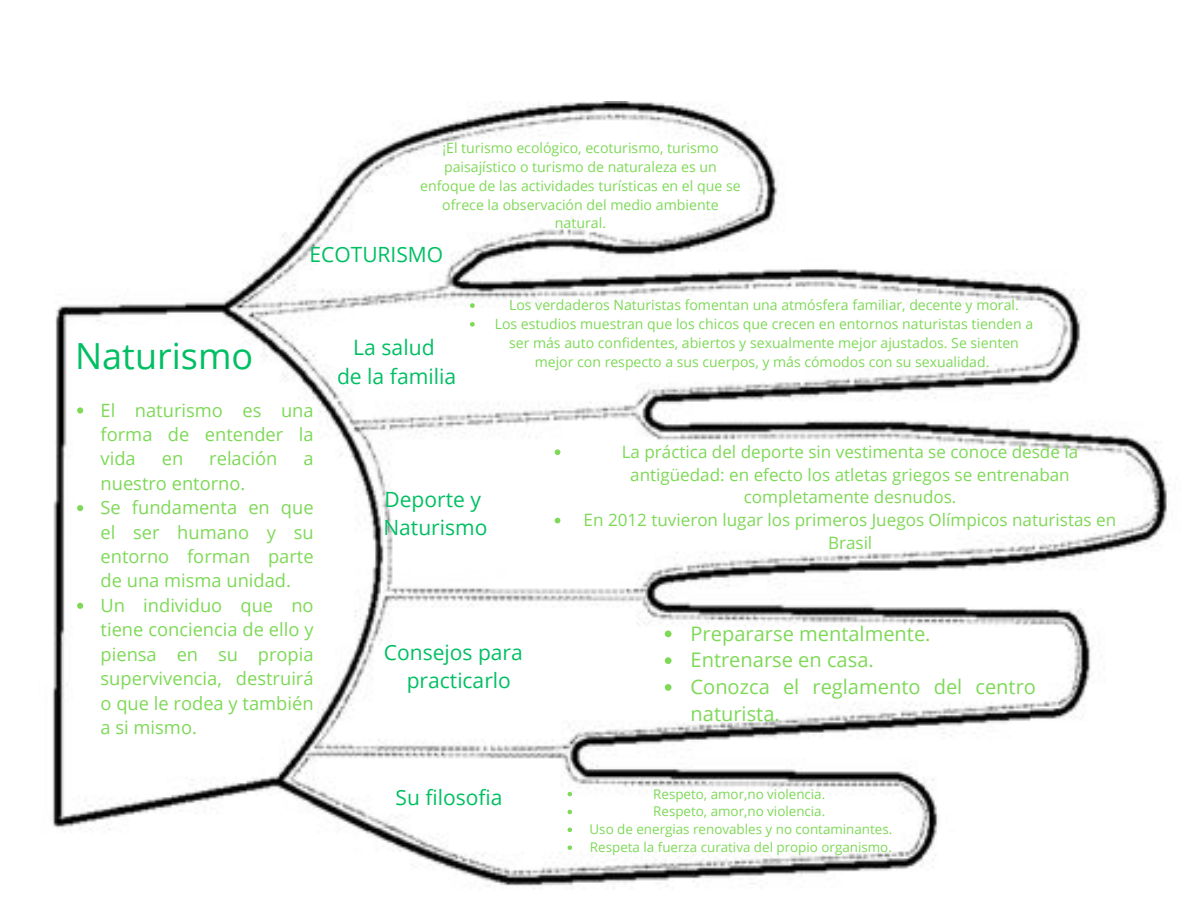
<style>
.page{position:relative;width:1188px;height:918px;background:#fff}
.page>*{position:absolute;margin:0;border:0;box-sizing:border-box;transform-origin:0 0}
.t1{font:36px "Open Sans";color:#00bf63}
.t2{font:21.3px "Open Sans";color:#00bf63}
.t3{font:21px/27.9px "Open Sans";color:#00bf63;text-align:center}
.t4{font:20.1px/26.7px "Open Sans";color:#7ed957}
.t5{font:18.3px/24.3px "Open Sans";color:#7ed957;text-align:justify}
.t6{font:17.1px/22.8px "Open Sans";color:#7ed957;text-align:center}
.t7{font:14.1px/18.9px "Open Sans";color:#7ed957;text-align:center}
.t8{font:13.5px "Open Sans";color:#7ed957}
</style>
<div class="page">
<img style="left:52px;top:101px;width:1116px;height:788px">
<svg style="left:77px;top:407px;width:6px;height:7px"></svg>
<svg style="left:77px;top:505px;width:6px;height:6px"></svg>
<svg style="left:77px;top:603px;width:6px;height:6px"></svg>
<svg style="left:470px;top:303px;width:5px;height:5px"></svg>
<svg style="left:470px;top:322px;width:5px;height:5px"></svg>
<svg style="left:555px;top:449px;width:5px;height:6px"></svg>
<svg style="left:555px;top:518px;width:5px;height:5px"></svg>
<svg style="left:665px;top:631px;width:7px;height:6px"></svg>
<svg style="left:665px;top:657px;width:7px;height:7px"></svg>
<svg style="left:665px;top:684px;width:7px;height:7px"></svg>
<svg style="left:568px;top:792px;width:4px;height:4px"></svg>
<svg style="left:568px;top:810px;width:4px;height:4px"></svg>
<svg style="left:568px;top:828px;width:4px;height:4px"></svg>
<svg style="left:568px;top:845px;width:4px;height:5px"></svg>
<p class="t7" style="left:420px;top:138px;width:322px">¡El turismo ecológico, ecoturismo, turismo paisajístico o turismo de naturaleza es un enfoque de las actividades turísticas en el que se ofrece la observación del medio ambiente natural.</p>
<p class="t3" style="left:310px;top:240px;width:135px">ECOTURISMO</p>
<p class="t1" style="left:75px;top:331px;width:180px">Naturismo</p>
<p class="t5" style="left:101px;top:397px;width:215px">El naturismo es una forma de entender la vida</p>
<p class="t5" style="left:162px;top:446px;width:23px">en</p>
<p class="t5" style="left:209px;top:446px;width:70px">relación</p>
<p class="t5" style="left:303px;top:446px;width:12px">a</p>
<p class="t5" style="left:101px;top:471px;width:146px">nuestro entorno.</p>
<p class="t5" style="left:101px;top:495px;width:215px">Se fundamenta en que el ser humano y su entorno forman parte de una misma unidad.</p>
<p class="t5" style="left:101px;top:593px;width:215px">Un individuo que no tiene conciencia de ello y piensa en su propia supervivencia, destruirá o que le rodea y también a si mismo.</p>
<p class="t2" style="left:353px;top:332px;width:83px">La salud</p>
<p class="t2" style="left:337px;top:361px;width:121px">de la familia</p>
<p class="t7" style="left:509px;top:295px;width:511px">Los verdaderos Naturistas fomentan una atmósfera familiar, decente y moral.</p>
<p class="t7" style="left:495px;top:314px;width:540px">Los estudios muestran que los chicos que crecen en entornos naturistas tienden a ser más auto confidentes, abiertos y sexualmente mejor ajustados. Se sienten mejor con respecto a sus cuerpos, y más cómodos con su sexualidad.</p>
<p class="t3" style="left:384px;top:485px;width:98px">Deporte y</p>
<p class="t3" style="left:383px;top:513px;width:105px">Naturismo</p>
<p class="t6" style="left:622px;top:440px;width:458px">La práctica del deporte sin vestimenta se conoce desde la antigüedad: en efecto los atletas griegos se entrenaban completamente desnudos.</p>
<p class="t6" style="left:584px;top:508px;width:534px">En 2012 tuvieron lugar los primeros Juegos Olímpicos naturistas en<br>Brasil</p>
<p class="t3" style="left:384px;top:638px;width:140px">Consejos para practicarlo</p>
<p class="t4" style="left:691px;top:619px;width:242px">Prepararse mentalmente.</p>
<p class="t4" style="left:691px;top:646px;width:185px">Entrenarse en casa.</p>
<p class="t4" style="left:691px;top:673px;width:347px">Conozca el reglamento del centro naturista.</p>
<p class="t3" style="left:396px;top:783px;width:109px">Su filosofia</p>
<p class="t8" style="left:653px;top:784px;width:174px">Respeto, amor,no violencia.</p>
<p class="t8" style="left:653px;top:802px;width:174px">Respeto, amor,no violencia.</p>
<p class="t8" style="left:590px;top:820px;width:304px">Uso de energias renovables y no contaminantes.</p>
<p class="t8" style="left:590px;top:838px;width:303px">Respeta la fuerza curativa del propio organismo.</p>
</div>
